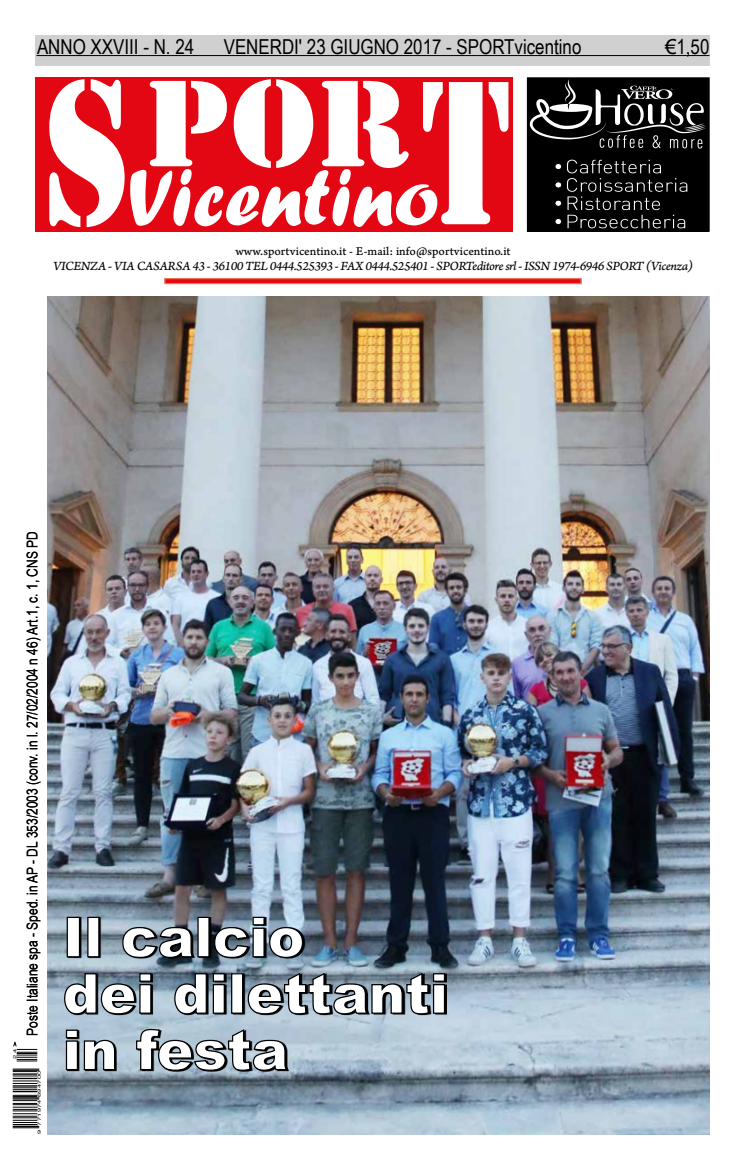
<style>
.page{position:relative;width:745px;height:1170px;background:#fff}
.page>*{position:absolute;margin:0;border:0;box-sizing:border-box;transform-origin:0 0}
.t1{font:190px "Stencil Std";color:#fff;scale:.72 1}
.t2{font:114.12px "Stencil Std";color:#fff;scale:1.04 1}
.t3{font:83.75px "Forte";color:#fff}
.t4{font:900 55px/56.4px "Arial";color:#fff}
.t5{font:20.62px "Arial Narrow";color:#000}
.t6{font:14.62px "Arial Narrow";color:#000}
.t7{font:13.12px "Arno Pro Italic Caption";letter-spacing:-.04em;color:#000}
.t8{font:12.5px "Arno Pro Caption";color:#000}
.t9{font:4.38px "Helvetica";letter-spacing:.025em;color:#000;scale:1.7 1}
.s1{font-family:"Arial"}
</style>
<div class="page">
<svg style="left:164px;top:278px;width:417px;height:6px;background:#e7302c"></svg>
<div style="left:35px;top:35px;width:674px;height:31px;background:#d0d0d0"></div>
<hr style="left:36px;top:55px;width:673px;height:1px;background:#000">
<div style="left:527px;top:78px;width:181px;height:153px;background:#000"></div>
<svg style="left:529px;top:79px;width:177px;height:69px"></svg>
<div style="left:554px;top:163px;width:7px;height:7px;background:#fff;border-radius:50%"></div>
<div style="left:554px;top:163px;width:7px;height:7px;border:1px solid #000;border-radius:50%"></div>
<div style="left:554px;top:182px;width:7px;height:6px;background:#fff;border-radius:50%"></div>
<div style="left:554px;top:181px;width:7px;height:7px;border:1px solid #000;border-radius:50%"></div>
<div style="left:554px;top:200px;width:7px;height:6px;background:#fff;border-radius:50%"></div>
<div style="left:554px;top:200px;width:7px;height:7px;border:1px solid #000;border-radius:50%"></div>
<svg style="left:566px;top:160px;width:121px;height:68px"></svg>
<div style="left:554px;top:218px;width:7px;height:6px;background:#fff;border-radius:50%"></div>
<div style="left:554px;top:218px;width:7px;height:7px;border:1px solid #000;border-radius:50%"></div>
<div style="left:526px;top:77px;width:183px;height:154px;border:1px solid #000"></div>
<div style="left:35px;top:77px;width:477px;height:155px;background:#e30613"></div>
<svg style="left:13px;top:1068px;width:26px;height:60px;background:#7f7f7f"></svg>
<svg style="left:13px;top:1041px;width:24px;height:20px"></svg>
<img style="left:48px;top:296px;width:661px;height:838px">
<svg style="left:66px;top:917px;width:380px;height:154px;background:#8597a6"></svg>
<div style="left:67px;top:916px;width:13px;height:41px;border:1px solid #000"></div>
<div style="left:87px;top:916px;width:12px;height:41px;border:1px solid #000"></div>
<svg style="left:122px;top:926px;width:72px;height:32px;background:#262c31"></svg>
<div style="left:197px;top:916px;width:12px;height:41px;border:1px solid #000"></div>
<svg style="left:213px;top:916px;width:90px;height:42px;background:#38424a"></svg>
<svg style="left:63px;top:972px;width:89px;height:42px;background:#30383f"></svg>
<svg style="left:173px;top:972px;width:52px;height:42px;background:#262d33"></svg>
<div style="left:231px;top:973px;width:12px;height:40px;border:1px solid #000"></div>
<svg style="left:247px;top:971px;width:198px;height:44px;background:#3a4249"></svg>
<svg style="left:65px;top:1028px;width:51px;height:42px;background:#424a51"></svg>
<svg style="left:135px;top:1028px;width:153px;height:43px;background:#495158"></svg>
<h3 class="t5" style="left:37px;top:32px;width:158px">ANNO XXVIII - N. 24</h3>
<h3 class="t5" style="left:223px;top:32px;width:359px">VENERDI' 23 GIUGNO 2017 - SPORTvicentino</h3>
<h3 class="t5" style="left:664px;top:32px;width:46px"><span class="s1">€</span>1,50</h3>
<h2 class="t2" style="left:146px;top:50px;width:254px">POR</h2>
<h1 class="t1" style="left:44px;top:31px;width:122px">S</h1>
<h1 class="t1" style="left:419px;top:31px;width:128px">T</h1>
<h3 class="t3" style="left:128px;top:149px;width:312px">Vicentino</h3>
<p class="t8" style="left:235px;top:244px;width:276px">www.sportvicentino.it - E-mail: info@sportvicentino.it</p>
<p class="t7" style="left:53px;top:258px;width:641px">VICENZA - VIA CASARSA 43 - 36100 TEL 0444.525393 - FAX 0444.525401 - SPORTeditore srl - ISSN 1974-6946 SPORT (Vicenza)</p>
<p class="t9" style="left:12px;top:1058px;width:7px;rotate:-90deg">24</p>
<p class="t6" style="left:22px;top:1035px;width:506px;rotate:-90deg">Poste Italiane spa - Sped. in AP - DL 353/2003 (conv. in l. 27/02/2004 n 46) Art.1, c. 1, CNS PD</p>
<p class="t9" style="left:36px;top:1134px;width:39px;rotate:-90deg">9 771974 694700</p>
<h3 class="t4" style="left:63px;top:907px;width:386px">Il calcio<br>dei dilettanti in festa</h3>
</div>
